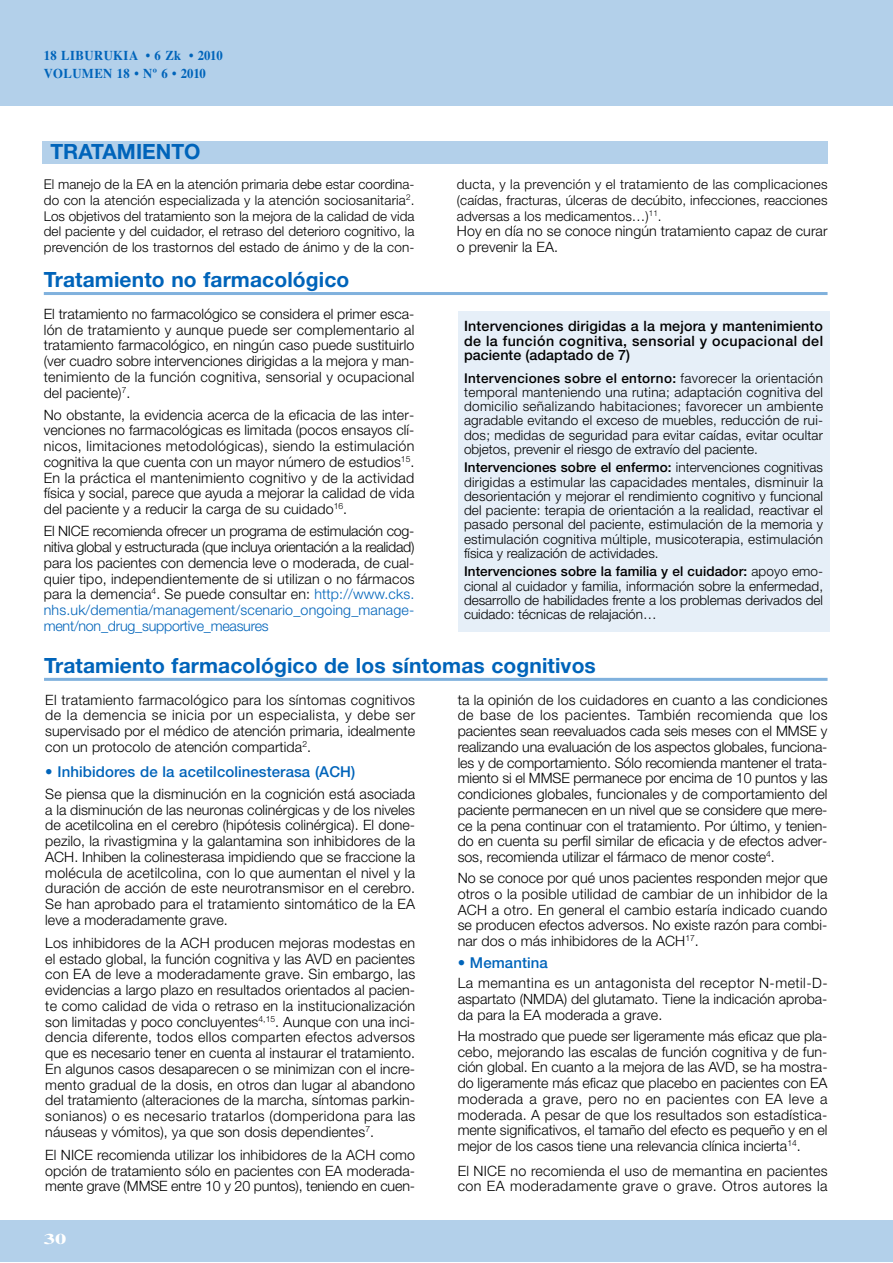
<style>
.page{position:relative;width:893px;height:1263px;background:#fff}
.page>*{position:absolute;margin:0;border:0;box-sizing:border-box;transform-origin:0 0}
.t1{font:700 21px "Helvetica Neue";letter-spacing:.005em;color:#0064ba}
.t2{font:500 15px "Helvetica Neue";letter-spacing:.005em;color:#0064ba}
.t3{font:700 15px "Times";color:#fff;scale:1.5 1}
.t4{font:300 14.25px/15.8px "Helvetica Neue";letter-spacing:.005em;color:#000;text-align:justify}
.t5{font:500 14.25px/14.2px "Helvetica Neue";letter-spacing:.03em;color:#000;text-align:justify}
.t6{font:300 13.5px/14.2px "Helvetica Neue";color:#000;text-align:justify}
.t7{font:700 13.5px/18px "Times";letter-spacing:.035em;color:#0064ba;scale:.94 1}
.s1{color:#0064ba}
.s2{font-weight:500}
</style>
<div class="page">
<hr style="left:892px;top:0;width:1px;height:106px;background:#b3d0ea">
<div style="left:0;top:1220px;width:892px;height:42px;background:#b3d0ea"></div>
<div style="left:0;top:0;width:892px;height:106px;background:#b3d0ea"></div>
<div style="left:42px;top:141px;width:786px;height:22px;background:#b3d0ea"></div>
<hr style="left:44px;top:678px;width:783px;height:3px;background:#80b1dd">
<div style="left:458px;top:311px;width:371px;height:320px;background:#e6eff8"></div>
<hr style="left:44px;top:292px;width:783px;height:3px;background:#80b1dd">
<p class="t7" style="left:44px;top:48px;width:192px">18 LIBURUKIA • 6 Zk • 2010<br>VOLUMEN 18 • Nº 6 • 2010</p>
<h1 class="t1" style="left:50px;top:144px;width:152px">TRATAMIENTO</h1>
<p class="t6" style="left:44px;top:178px;width:372px;line-height:15.8px">El manejo de la EA en la atención primaria debe estar coordina&shy;do con la atención especializada y la atención sociosanitaria<sup>2</sup>.<br>Los objetivos del tratamiento son la mejora de la calidad de vida del paciente y del cuidador, el retraso del deterioro cognitivo, la prevención de los trastornos del estado de ánimo y de la con-</p>
<p class="t6" style="left:457px;top:178px;width:372px;line-height:15.8px">ducta, y la prevención y el tratamiento de las complicaciones (caídas, fracturas, úlceras de decúbito, infecciones, reacciones adversas a los medicamentos…)<sup>11</sup>.</p>
<p class="t4" style="left:457px;top:225px;width:372px">Hoy en día no se conoce ningún tratamiento capaz de curar o prevenir la EA.</p>
<h1 class="t1" style="left:44px;top:272px;width:307px">Tratamiento no farmacológico</h1>
<p class="t4" style="left:44px;top:307px;width:372px">El tratamiento no farmacológico se considera el primer esca&shy;lón de tratamiento y aunque puede ser complementario al tratamiento farmacológico, en ningún caso puede sustituirlo (ver cuadro sobre intervenciones dirigidas a la mejora y man&shy;tenimiento de la función cognitiva, sensorial y ocupacional del paciente)<sup>7</sup>.</p>
<p class="t4" style="left:44px;top:408px;width:372px">No obstante, la evidencia acerca de la eficacia de las inter&shy;venciones no farmacológicas es limitada (pocos ensayos clí&shy;nicos, limitaciones metodológicas), siendo la estimulación cognitiva la que cuenta con un mayor número de estudios<sup>15</sup>.<br>En la práctica el mantenimiento cognitivo y de la actividad física y social, parece que ayuda a mejorar la calidad de vida del paciente y a reducir la carga de su cuidado<sup>16</sup>.</p>
<p class="t4" style="left:44px;top:525px;width:372px">El NICE recomienda ofrecer un programa de estimulación cog&shy;nitiva global y estructurada (que incluya orientación a la realidad) para los pacientes con demencia leve o moderada, de cual&shy;quier tipo, independientemente de si utilizan o no fármacos para la demencia<sup>4</sup>. Se puede consultar en: <span class="s1">http://www.cks. nhs.uk/dementia/management/scenario_ongoing_manage&shy;ment/non_drug_supportive_measures</span></p>
<p class="t5" style="left:464px;top:320px;width:361px">Intervenciones dirigidas a la mejora y mantenimiento de la función cognitiva, sensorial y ocupacional del paciente (adaptado de 7)</p>
<p class="t6" style="left:464px;top:372px;width:361px"><span class="s2">Intervenciones sobre el entorno:</span> favorecer la orientación temporal manteniendo una rutina; adaptación cognitiva del domicilio señalizando habitaciones; favorecer un ambiente agradable evitando el exceso de muebles, reducción de rui&shy;dos; medidas de seguridad para evitar caídas, evitar ocultar objetos, prevenir el riesgo de extravío del paciente.</p>
<p class="t6" style="left:464px;top:462px;width:360px"><span class="s2">Intervenciones sobre el enfermo:</span> intervenciones cognitivas dirigidas a estimular las capacidades mentales, disminuir la desorientación y mejorar el rendimiento cognitivo y funcional del paciente: terapia de orientación a la realidad, reactivar el pasado personal del paciente, estimulación de la memoria y estimulación cognitiva múltiple, musicoterapia, estimulación física y realización de actividades.</p>
<p class="t6" style="left:464px;top:566px;width:360px"><span class="s2">Intervenciones sobre la familia y el cuidador:</span> apoyo emo&shy;cional al cuidador y familia, información sobre la enfermedad, desarrollo de habilidades frente a los problemas derivados del cuidado: técnicas de relajación…</p>
<h1 class="t1" style="left:44px;top:658px;width:553px">Tratamiento farmacológico de los síntomas cognitivos</h1>
<p class="t4" style="left:45px;top:693px;width:371px">El tratamiento farmacológico para los síntomas cognitivos de la demencia se inicia por un especialista, y debe ser supervisado por el médico de atención primaria, idealmente con un protocolo de atención compartida<sup>2</sup>.</p>
<p class="t2" style="left:45px;top:766px;width:312px">• Inhibidores de la acetilcolinesterasa (ACH)</p>
<p class="t4" style="left:45px;top:787px;width:371px">Se piensa que la disminución en la cognición está asociada a la disminución de las neuronas colinérgicas y de los niveles de acetilcolina en el cerebro (hipótesis colinérgica). El done&shy;pezilo, la rivastigmina y la galantamina son inhibidores de la ACH. Inhiben la colinesterasa impidiendo que se fraccione la molécula de acetilcolina, con lo que aumentan el nivel y la duración de acción de este neurotransmisor en el cerebro.<br>Se han aprobado para el tratamiento sintomático de la EA leve a moderadamente grave.</p>
<p class="t4" style="left:45px;top:936px;width:372px">Los inhibidores de la ACH producen mejoras modestas en el estado global, la función cognitiva y las AVD en pacientes con EA de leve a moderadamente grave. Sin embargo, las evidencias a largo plazo en resultados orientados al pacien&shy;te como calidad de vida o retraso en la institucionalización son limitadas y poco concluyentes<sup>4,15</sup>. Aunque con una inci&shy;dencia diferente, todos ellos comparten efectos adversos que es necesario tener en cuenta al instaurar el tratamiento.<br>En algunos casos desaparecen o se minimizan con el incre&shy;mento gradual de la dosis, en otros dan lugar al abandono del tratamiento (alteraciones de la marcha, síntomas parkin&shy;sonianos) o es necesario tratarlos (domperidona para las náuseas y vómitos), ya que son dosis dependientes<sup>7</sup>.</p>
<p class="t4" style="left:45px;top:1148px;width:371px">El NICE recomienda utilizar los inhibidores de la ACH como opción de tratamiento sólo en pacientes con EA moderada&shy;mente grave (MMSE entre 10 y 20 puntos), teniendo en cuen-</p>
<p class="t3" style="left:44px;top:1234px;width:17px">30</p>
<p class="t4" style="left:458px;top:693px;width:371px">ta la opinión de los cuidadores en cuanto a las condiciones de base de los pacientes. También recomienda que los pacientes sean reevaluados cada seis meses con el MMSE y realizando una evaluación de los aspectos globales, funciona&shy;les y de comportamiento. Sólo recomienda mantener el trata&shy;miento si el MMSE permanece por encima de 10 puntos y las condiciones globales, funcionales y de comportamiento del paciente permanecen en un nivel que se considere que mere&shy;ce la pena continuar con el tratamiento. Por último, y tenien&shy;do en cuenta su perfil similar de eficacia y de efectos adver&shy;sos, recomienda utilizar el fármaco de menor coste<sup>4</sup>.</p>
<p class="t4" style="left:458px;top:871px;width:371px">No se conoce por qué unos pacientes responden mejor que otros o la posible utilidad de cambiar de un inhibidor de la ACH a otro. En general el cambio estaría indicado cuando se producen efectos adversos. No existe razón para combi&shy;nar dos o más inhibidores de la ACH<sup>17</sup>.</p>
<p class="t2" style="left:458px;top:958px;width:92px">• Memantina</p>
<p class="t4" style="left:458px;top:977px;width:371px">La memantina es un antagonista del receptor N-metil-D&shy;aspartato (NMDA) del glutamato. Tiene la indicación aproba&shy;da para la EA moderada a grave.</p>
<p class="t4" style="left:458px;top:1029px;width:371px">Ha mostrado que puede ser ligeramente más eficaz que pla&shy;cebo, mejorando las escalas de función cognitiva y de fun&shy;ción global. En cuanto a la mejora de las AVD, se ha mostra&shy;do ligeramente más eficaz que placebo en pacientes con EA moderada a grave, pero no en pacientes con EA leve a moderada. A pesar de que los resultados son estadística&shy;mente significativos, el tamaño del efecto es pequeño y en el mejor de los casos tiene una relevancia clínica incierta<sup>14</sup>.</p>
<p class="t4" style="left:458px;top:1164px;width:371px">El NICE no recomienda el uso de memantina en pacientes con EA moderadamente grave o grave. Otros autores la</p>
</div>
